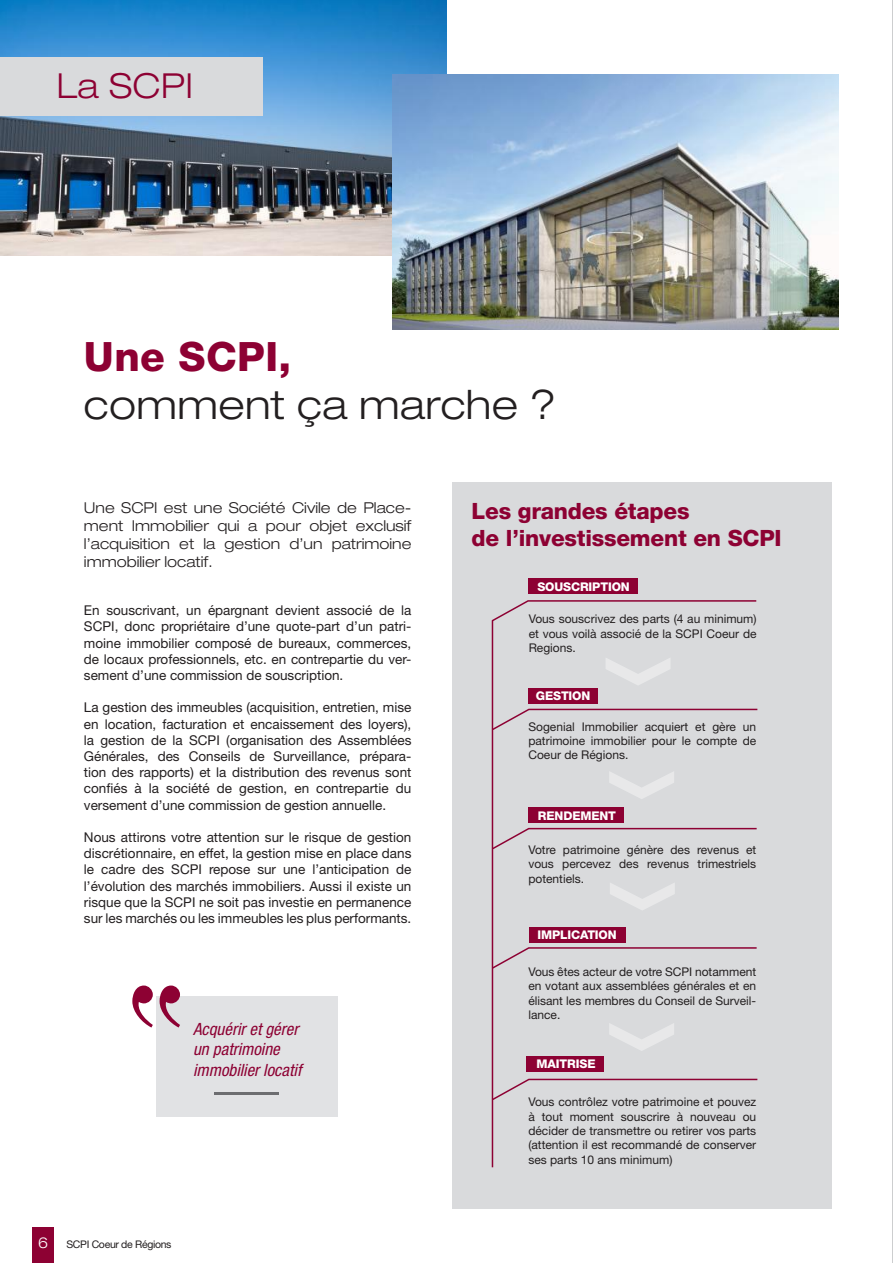
<style>
.page{position:relative;width:893px;height:1263px;background:#fff}
.page>*{position:absolute;margin:0;border:0;box-sizing:border-box;transform-origin:0 0}
.t1{font:300 expanded 40.5px "Helvetica Neue";letter-spacing:.01em;color:#231f20}
.t2{font:800 40.5px "Helvetica Neue";letter-spacing:.01em;color:#8d0133}
.t3{font:300 expanded 34.5px "Helvetica Neue";letter-spacing:.01em;color:#8d0133}
.t4{font:800 22.5px "Helvetica Neue";letter-spacing:-.01em;color:#8d0133}
.t5{font:italic condensed 16.95px "Helvetica Neue";color:#8d0133}
.t6{font:300 expanded 15px/18px "Helvetica Neue";color:#231f20;text-align:justify}
.t7{font:300 expanded 15px "Helvetica Neue";color:#fff}
.t8{font:13.5px/16.2px "Helvetica Neue";color:#231f20;text-align:justify}
.t9{font:12px/14.4px "Helvetica Neue";color:#231f20;text-align:justify}
.t10{font:800 12px "Helvetica Neue";letter-spacing:-.01em;color:#fff}
.t11{font:10.5px "Helvetica Neue";letter-spacing:-.03em;color:#231f20}
</style>
<div class="page">
<div style="left:452px;top:483px;width:379px;height:726px;background:#d9dadc"></div>
<img style="left:0;top:0;width:446px;height:255px">
<div style="left:0;top:57px;width:262px;height:59px;background:#d9dadc"></div>
<hr style="left:492px;top:620px;width:1px;height:547px;background:#8d0133">
<div style="left:529px;top:579px;width:109px;height:15px;background:#8d0133"></div>
<svg style="left:606px;top:658px;width:64px;height:27px"></svg>
<img style="left:392px;top:74px;width:447px;height:255px">
<svg style="left:491px;top:600px;width:266px;height:23px"></svg>
<svg style="left:491px;top:708px;width:267px;height:23px"></svg>
<svg style="left:491px;top:827px;width:266px;height:24px"></svg>
<svg style="left:491px;top:946px;width:266px;height:24px"></svg>
<svg style="left:491px;top:1078px;width:267px;height:23px"></svg>
<div style="left:528px;top:689px;width:70px;height:15px;background:#8d0133"></div>
<div style="left:528px;top:808px;width:96px;height:15px;background:#8d0133"></div>
<div style="left:529px;top:927px;width:96px;height:15px;background:#8d0133"></div>
<div style="left:526px;top:1056px;width:78px;height:15px;background:#8d0133"></div>
<svg style="left:609px;top:772px;width:65px;height:27px"></svg>
<svg style="left:610px;top:883px;width:65px;height:27px"></svg>
<svg style="left:609px;top:1023px;width:65px;height:28px"></svg>
<div style="left:156px;top:996px;width:182px;height:121px;background:#e1e2e4"></div>
<hr style="left:215px;top:1093px;width:64px;height:2px;background:#6c6d70">
<div style="left:32px;top:1228px;width:22px;height:35px;background:#8d0133"></div>
<hr style="left:892px;top:0;width:1px;height:1263px;background:#9d9fa2">
<p class="t3" style="left:57px;top:65px;width:138px">La SCPI</p>
<p class="t2" style="left:84px;top:332px;width:209px">Une SCPI,</p>
<p class="t1" style="left:84px;top:381px;width:474px">comment ça marche ?</p>
<p class="t6" style="left:84px;top:498px;width:329px">Une SCPI est une Société Civile de Place&shy;ment Immobilier qui a pour objet exclusif l’acquisition et la gestion d’un patrimoine immobilier locatif.</p>
<p class="t8" style="left:84px;top:602px;width:329px">En souscrivant, un épargnant devient associé de la SCPI, donc propriétaire d’une quote-part d’un patri&shy;moine immobilier composé de bureaux, commerces, de locaux professionnels, etc. en contrepartie du ver&shy;sement d’une commission de souscription.</p>
<p class="t8" style="left:84px;top:699px;width:329px">La gestion des immeubles (acquisition, entretien, mise en location, facturation et encaissement des loyers), la gestion de la SCPI (organisation des Assemblées Générales, des Conseils de Surveillance, prépara&shy;tion des rapports) et la distribution des revenus sont confiés à la société de gestion, en contrepartie du versement d’une commission de gestion annuelle.</p>
<p class="t8" style="left:84px;top:829px;width:329px">Nous attirons votre attention sur le risque de gestion discrétionnaire, en effet, la gestion mise en place dans le cadre des SCPI repose sur une l’anticipation de l’évolution des marchés immobiliers. Aussi il existe un risque que la SCPI ne soit pas investie en permanence sur les marchés ou les immeubles les plus performants.</p>
<p class="t5" style="left:193px;top:1019px;width:107px">Acquérir et gérer</p>
<p class="t5" style="left:193px;top:1039px;width:88px">un patrimoine</p>
<p class="t5" style="left:193px;top:1060px;width:110px">immobilier locatif</p>
<p class="t7" style="left:38px;top:1234px;width:12px">6</p>
<p class="t11" style="left:66px;top:1238px;width:107px">SCPI Coeur de Régions</p>
<p class="t4" style="left:472px;top:498px;width:219px">Les grandes étapes</p>
<p class="t4" style="left:472px;top:525px;width:312px">de l’investissement en SCPI</p>
<p class="t10" style="left:537px;top:579px;width:94px">SOUSCRIPTION</p>
<p class="t9" style="left:529px;top:611px;width:229px">Vous souscrivez des parts (4 au minimum) et vous voilà associé de la SCPI Coeur de Regions.</p>
<p class="t10" style="left:536px;top:688px;width:56px">GESTION</p>
<p class="t9" style="left:528px;top:719px;width:229px">Sogenial Immobilier acquiert et gère un patrimoine immobilier pour le compte de Coeur de Régions.</p>
<p class="t10" style="left:538px;top:808px;width:80px">RENDEMENT</p>
<p class="t9" style="left:528px;top:842px;width:229px">Votre patrimoine génère des revenus et vous percevez des revenus trimestriels potentiels.</p>
<p class="t10" style="left:537px;top:928px;width:81px">IMPLICATION</p>
<p class="t9" style="left:528px;top:964px;width:229px">Vous êtes acteur de votre SCPI notamment en votant aux assemblées générales et en élisant les membres du Conseil de Surveil&shy;lance.</p>
<p class="t10" style="left:537px;top:1057px;width:60px">MAITRISE</p>
<p class="t9" style="left:528px;top:1094px;width:229px">Vous contrôlez votre patrimoine et pouvez à tout moment souscrire à nouveau ou décider de transmettre ou retirer vos parts (attention il est recommandé de conserver ses parts 10 ans minimum)</p>
</div>
